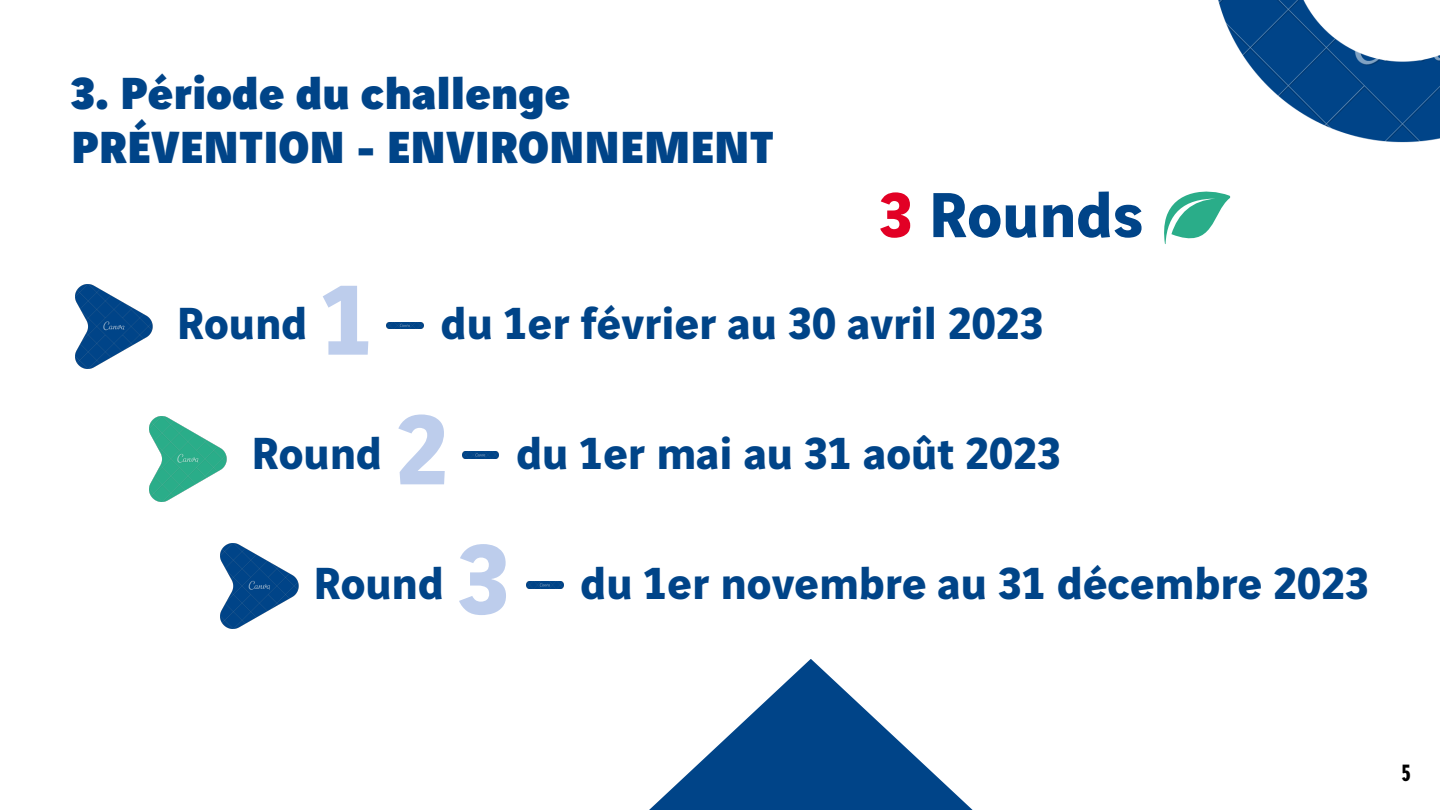
<style>
.page{position:relative;width:1440px;height:810px;background:#fff}
.page>*{position:absolute;margin:0;border:0;box-sizing:border-box;transform-origin:0 0}
.t1{font:700 67.8px "Vinci Sans";color:#048}
.t2{font:700 48px "Vinci Sans";color:#048}
.t3{font:900 48px/54px "Vinci Sans";color:#048}
.t4{font:700 25.2px "Vinci Sans Condensed";color:#000}
.s1{color:#e20025}
.s2{font-size:106.2px;color:#0041b7}
</style>
<div class="page">
<svg style="left:649px;top:659px;width:324px;height:151px"></svg>
<img style="left:1218px;top:0;width:222px;height:143px">
<img style="left:75px;top:284px;width:77px;height:85px">
<img style="left:387px;top:322px;width:36px;height:7px">
<img style="left:150px;top:417px;width:77px;height:85px">
<img style="left:462px;top:452px;width:37px;height:7px">
<img style="left:221px;top:544px;width:77px;height:84px">
<img style="left:526px;top:581px;width:37px;height:7px">
<svg style="left:1164px;top:191px;width:66px;height:53px"></svg>
<p class="t3" style="left:71px;top:69px;width:704px">3. Période du challenge<br>PRÉVENTION - ENVIRONNEMENT</p>
<p class="t1" style="left:879px;top:185px;width:265px"><span class="s1">3</span> Rounds</p>
<p class="t2" style="left:177px;top:302px;width:199px">Round <span class="s2">1</span></p>
<p class="t2" style="left:441px;top:302px;width:605px">du 1er février au 30 avril 2023</p>
<p class="t2" style="left:251px;top:432px;width:199px">Round <span class="s2">2</span></p>
<p class="t2" style="left:516px;top:432px;width:546px">du 1er mai au 31 août 2023</p>
<p class="t2" style="left:313px;top:562px;width:199px">Round <span class="s2">3</span></p>
<p class="t2" style="left:581px;top:562px;width:790px">du 1er novembre au 31 décembre 2023</p>
<p class="t4" style="left:1402px;top:762px;width:10px">5</p>
</div>
